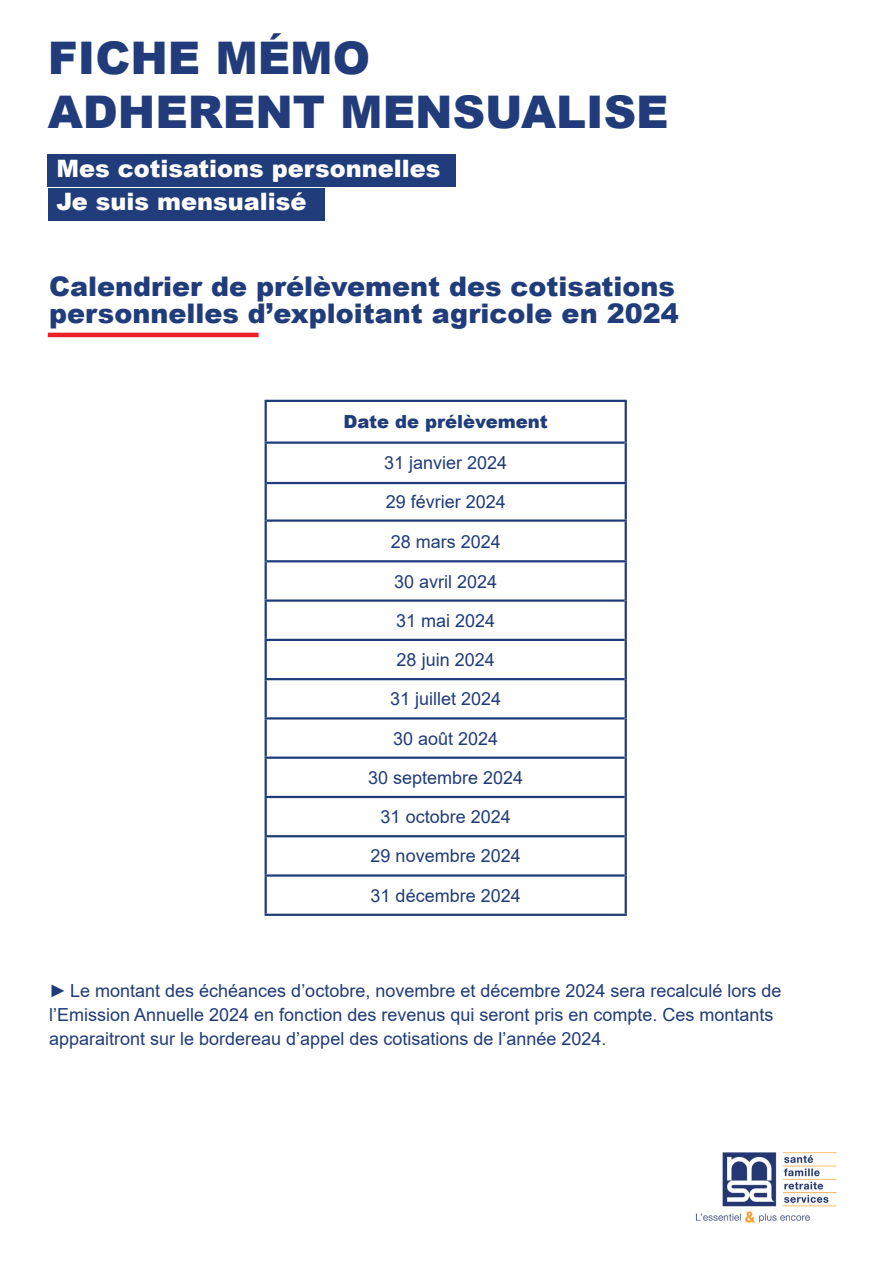
<style>
.page{position:relative;width:893px;height:1263px;background:#fff}
.page>*{position:absolute;margin:0;border:0;box-sizing:border-box;transform-origin:0 0}
.t1{font:900 45px/54px "Arial";color:#223c7b}
.t2{font:900 27px/27px "Arial";color:#213c7a}
.t3{font:900 24px/33px "Arial";color:#fff}
.t4{font:18px/39.3px "Arial";color:#203c78;text-align:justify}
.t5{font:900 18px "Arial";color:#213c7a}
</style>
<div class="page">
<hr style="left:48px;top:333px;width:211px;height:4px;background:#ec2027">
<img style="left:695px;top:1152px;width:142px;height:71px">
<div style="left:48px;top:154px;width:408px;height:33px;background:#213c7a"></div>
<div style="left:48px;top:188px;width:276px;height:33px;background:#213c7a"></div>
<hr style="left:265px;top:400px;width:362px;height:2px;background:#213c7a">
<hr style="left:265px;top:402px;width:2px;height:39px;background:#213c7a">
<hr style="left:625px;top:402px;width:2px;height:41px;background:#213c7a">
<hr style="left:625px;top:443px;width:2px;height:39px;background:#213c7a">
<hr style="left:267px;top:482px;width:360px;height:2px;background:#213c7a">
<hr style="left:625px;top:484px;width:2px;height:35px;background:#213c7a">
<hr style="left:267px;top:519px;width:360px;height:3px;background:#213c7a">
<hr style="left:625px;top:522px;width:2px;height:38px;background:#213c7a">
<hr style="left:267px;top:560px;width:360px;height:2px;background:#213c7a">
<hr style="left:625px;top:562px;width:2px;height:39px;background:#213c7a">
<hr style="left:625px;top:601px;width:2px;height:39px;background:#213c7a">
<hr style="left:625px;top:640px;width:2px;height:39px;background:#213c7a">
<hr style="left:625px;top:679px;width:2px;height:39px;background:#213c7a">
<hr style="left:625px;top:718px;width:2px;height:40px;background:#213c7a">
<hr style="left:625px;top:758px;width:2px;height:39px;background:#213c7a">
<hr style="left:625px;top:797px;width:2px;height:39px;background:#213c7a">
<hr style="left:625px;top:836px;width:2px;height:39px;background:#213c7a">
<hr style="left:625px;top:875px;width:2px;height:39px;background:#213c7a">
<hr style="left:265px;top:441px;width:360px;height:3px;background:#203c78">
<hr style="left:265px;top:444px;width:2px;height:39px;background:#203c78">
<hr style="left:265px;top:483px;width:2px;height:38px;background:#203c78">
<hr style="left:265px;top:521px;width:2px;height:40px;background:#203c78">
<hr style="left:265px;top:561px;width:2px;height:38px;background:#203c78">
<hr style="left:265px;top:599px;width:360px;height:3px;background:#203c78">
<hr style="left:265px;top:602px;width:2px;height:37px;background:#203c78">
<hr style="left:265px;top:639px;width:360px;height:2px;background:#203c78">
<hr style="left:265px;top:641px;width:2px;height:37px;background:#203c78">
<hr style="left:265px;top:678px;width:360px;height:2px;background:#203c78">
<hr style="left:265px;top:680px;width:2px;height:37px;background:#203c78">
<hr style="left:265px;top:717px;width:360px;height:2px;background:#203c78">
<hr style="left:265px;top:719px;width:2px;height:37px;background:#203c78">
<hr style="left:265px;top:756px;width:360px;height:3px;background:#203c78">
<hr style="left:265px;top:759px;width:2px;height:37px;background:#203c78">
<hr style="left:265px;top:796px;width:360px;height:2px;background:#203c78">
<hr style="left:265px;top:798px;width:2px;height:37px;background:#203c78">
<hr style="left:265px;top:835px;width:360px;height:2px;background:#203c78">
<hr style="left:265px;top:837px;width:2px;height:37px;background:#203c78">
<hr style="left:265px;top:874px;width:360px;height:3px;background:#203c78">
<hr style="left:265px;top:877px;width:2px;height:37px;background:#203c78">
<hr style="left:265px;top:914px;width:362px;height:2px;background:#203c78">
<h1 class="t1" style="left:48px;top:29px;width:622px">FICHE MÉMO<br>ADHERENT MENSUALISE</h1>
<h3 class="t3" style="left:56px;top:151px;width:386px">Mes cotisations personnelles<br>Je suis mensualisé</h3>
<h2 class="t2" style="left:49px;top:272px;width:631px">Calendrier de prélèvement des cotisations personnelles d’exploitant agricole en 2024</h2>
<p class="t5" style="left:344px;top:409px;width:206px">Date de prélèvement</p>
<p class="t4" style="left:384px;top:443px;width:125px">31 janvier 2024<br>29 février 2024<br>28 mars 2024</p>
<p class="t4" style="left:368px;top:561px;width:157px;text-align:center">30 avril 2024<br>31 mai 2024<br>28 juin 2024<br>31 juillet 2024<br>30 août 2024<br>30 septembre 2024<br>31 octobre 2024<br>29 novembre 2024<br>31 décembre 2024</p>
<p class="t4" style="left:49px;top:978px;width:734px;line-height:24px;text-align:left">► Le montant des échéances d’octobre, novembre et décembre 2024 sera recalculé lors de l’Emission Annuelle 2024 en fonction des revenus qui seront pris en compte. Ces montants apparaitront sur le bordereau d’appel des cotisations de l’année 2024.</p>
</div>
